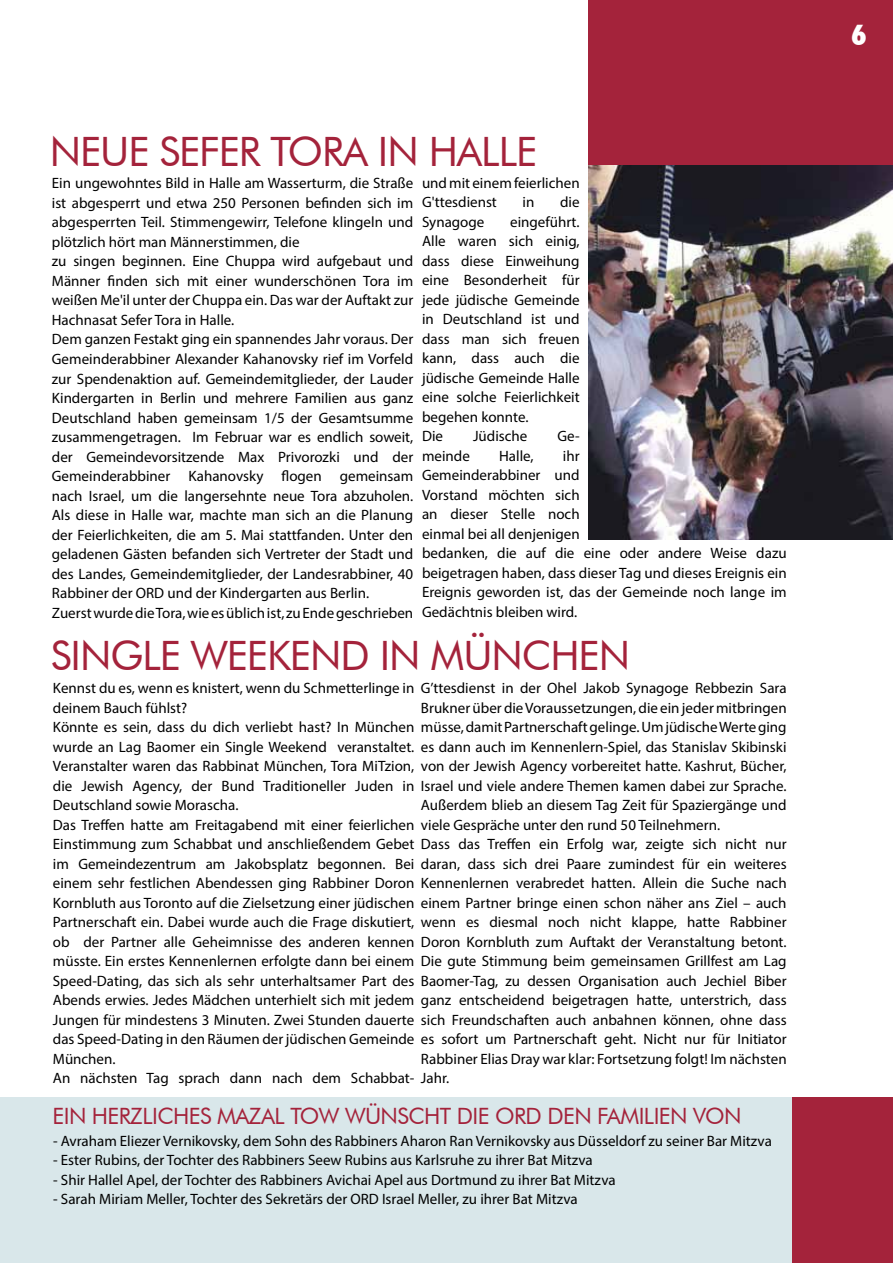
<style>
.page{position:relative;width:893px;height:1263px;background:#fff}
.page>*{position:absolute;margin:0;border:0;box-sizing:border-box;transform-origin:0 0}
.t1{font:40.5px "Futura BT";letter-spacing:-.025em;color:#a4233b}
.t2{font:800 condensed 27px "Futura";color:#fff}
.t3{font:22.5px "Futura BT";letter-spacing:-.025em;color:#a4233b}
.t4{font:15px/19.5px "Myriad Pro";color:#000}
</style>
<div class="page">
<div style="left:588px;top:0;width:305px;height:166px;background:#a4233b"></div>
<img style="left:588px;top:166px;width:305px;height:373px">
<div style="left:0;top:1097px;width:893px;height:166px;background:#d9e7ea"></div>
<div style="left:792px;top:1097px;width:101px;height:166px;background:#a4233b"></div>
<h1 class="t1" style="left:50px;top:127px;width:489px">NEUE SEFER TORA IN HALLE</h1>
<p class="t4" style="left:422px;top:173px;width:159px">und mit einem feierlichen<br>G'ttesdienst</p>
<p class="t4" style="left:52px;top:173px;width:363px">Ein ungewohntes Bild in Halle am Wasserturm, die Straße ist abgesperrt und etwa 250 Personen befinden sich im abgesperrten Teil. Stimmengewirr, Telefone klingeln und plötzlich hört man Männerstimmen, die<br>zu singen beginnen. Eine Chuppa wird aufgebaut und Männer finden sich mit einer wunderschönen Tora im weißen Me'il unter der Chuppa ein. Das war der Auftakt zur Hachnasat Sefer Tora in Halle.<br>Dem ganzen Festakt ging ein spannendes Jahr voraus. Der Gemeinderabbiner Alexander Kahanovsky rief im Vorfeld zur Spendenaktion auf. Gemeindemitglieder, der Lauder Kindergarten in Berlin und mehrere Familien aus ganz Deutschland haben gemeinsam 1/5 der Gesamtsumme zusammengetragen. I m Februar war es endlich soweit, der Gemeindevorsitzende Max Privorozki und der Gemeinderabbiner Kahanovsky flogen gemeinsam nach Israel, um die langersehnte neue Tora abzuholen.<br>Als diese in Halle war, machte man sich an die Planung der Feierlichkeiten, die am 5. Mai stattfanden. Unter den geladenen Gästen befanden sich Vertreter der Stadt und des Landes, Gemeindemitglieder, der Landesrabbiner, 40<br>Rabbiner der ORD und der Kindergarten aus Berlin.<br>Zuerst wurde die Tora, wie es üblich ist, zu Ende geschrieben</p>
<p class="t4" style="left:523px;top:192px;width:13px">in</p>
<p class="t4" style="left:560px;top:192px;width:21px">die</p>
<p class="t4" style="left:422px;top:212px;width:159px;text-indent:88px">eingeführt.<br>Alle waren sich einig, dass diese Einweihung eine Besonderheit für jede jüdische Gemeinde in Deutschland ist und dass man sich freuen kann, dass auch die jüdische Gemeinde Halle eine solche Feierlichkeit begehen konnte.<br>Die</p>
<p class="t4" style="left:422px;top:212px;width:64px">Synagoge</p>
<p class="t4" style="left:473px;top:426px;width:56px">Jüdische</p>
<p class="t4" style="left:557px;top:426px;width:24px">Ge-</p>
<p class="t4" style="left:422px;top:446px;width:366px;text-indent:141px">ihr<br>Gemeinderabbiner und<br>Vorstand möchten sich<br>an dieser Stelle noch<br>einmal bei all denjenigen<br>bedanken, die auf die eine oder andere Weise dazu beigetragen haben, dass dieser Tag und dieses Ereignis ein<br>Ereignis geworden ist, das der Gemeinde noch lange im<br>Gedächtnis bleiben wird.</p>
<p class="t4" style="left:422px;top:446px;width:49px">meinde</p>
<p class="t4" style="left:499px;top:446px;width:36px">Halle,</p>
<h1 class="t1" style="left:51px;top:631px;width:581px">SINGLE WEEKEND IN MÜNCHEN</h1>
<p class="t4" style="left:421px;top:698px;width:367px">Brukner über die Voraussetzungen, die ein jeder mitbringen</p>
<p class="t4" style="left:53px;top:678px;width:735px">Kennst du es, wenn es knistert, wenn du Schmetterlinge in G’ttesdienst in der Ohel Jakob Synagoge Rebbezin Sara deinem Bauch fühlst?<br>Könnte es sein, dass du dich verliebt hast? I n München müsse, damit Partnerschaft gelinge. Um jüdische Werte ging wurde an Lag Baomer ein Single Weekend veranstaltet. es dann auch im Kennenlern-Spiel, das Stanislav Skibinski Veranstalter waren das Rabbinat München, Tora MiTzion, von der Jewish Agency vorbereitet hatte. Kashrut, Bücher, die Jewish Agency, der Bund Traditioneller Juden in Israel und viele andere Themen kamen dabei zur Sprache.<br>Deutschland sowie Morascha.<br>Das Treffen hatte am Freitagabend mit einer feierlichen viele Gespräche unter den rund 50 Teilnehmern.<br>Einstimmung zum Schabbat und anschließendem Gebet Dass das Treffen ein Erfolg war, zeigte sich nicht nur im Gemeindezentrum am Jakobsplatz begonnen. Bei daran, dass sich drei Paare zumindest für ein weiteres einem sehr festlichen Abendessen ging Rabbiner Doron Kennenlernen verabredet hatten. Allein die Suche nach Kornbluth aus Toronto auf die Zielsetzung einer jüdischen einem Partner bringe einen schon näher ans Ziel – auch Partnerschaft ein. Dabei wurde auch die Frage diskutiert, wenn es diesmal noch nicht klappe, hatte Rabbiner ob der Partner alle Geheimnisse des anderen kennen Doron Kornbluth zum Auftakt der Veranstaltung betont. müsste. Ein erstes Kennenlernen erfolgte dann bei einem Die gute Stimmung beim gemeinsamen Grillfest am Lag Speed-Dating, das sich als sehr unterhaltsamer Part des Baomer-Tag, zu dessen Organisation auch Jechiel Biber Abends erwies. Jedes Mädchen unterhielt sich mit jedem ganz entscheidend beigetragen hatte, unterstrich, dass Jungen für mindestens 3 Minuten. Zwei Stunden dauerte sich Freundschaften auch anbahnen können, ohne dass das Speed-Dating in den Räumen der jüdischen Gemeinde es sofort um Partnerschaft geht. Nicht nur für I nitiator München.<br>An nächsten Tag sprach dann nach dem Schabbat- Jahr.</p>
<p class="t4" style="left:421px;top:795px;width:367px">Außerdem blieb an diesem Tag Zeit für Spaziergänge und</p>
<p class="t4" style="left:421px;top:1049px;width:367px">Rabbiner Elias Dray war klar: Fortsetzung folgt! I m nächsten</p>
<h3 class="t3" style="left:53px;top:1102px;width:690px">EIN HERZLICHES MAZAL TOW WÜNSCHT DIE ORD DEN FAMILIEN VON</h3>
<p class="t4" style="left:53px;top:1130px;width:720px">- Avraham Eliezer Vernikovsky, dem Sohn des Rabbiners Aharon Ran Vernikovsky aus Düsseldorf zu seiner Bar Mitzva</p>
<p class="t4" style="left:53px;top:1150px;width:541px">- Ester Rubins, der Tochter des Rabbiners Seew Rubins aus Karlsruhe zu ihrer Bat Mitzva</p>
<p class="t4" style="left:53px;top:1169px;width:564px">- Shir Hallel Apel, der Tochter des Rabbiners Avichai Apel aus Dortmund zu ihrer Bat Mitzva</p>
<p class="t4" style="left:53px;top:1189px;width:526px">- Sarah Miriam Meller, Tochter des Sekretärs der ORD Israel Meller, zu ihrer Bat Mitzva</p>
<h2 class="t2" style="left:851px;top:16px;width:18px">6</h2>
</div>
